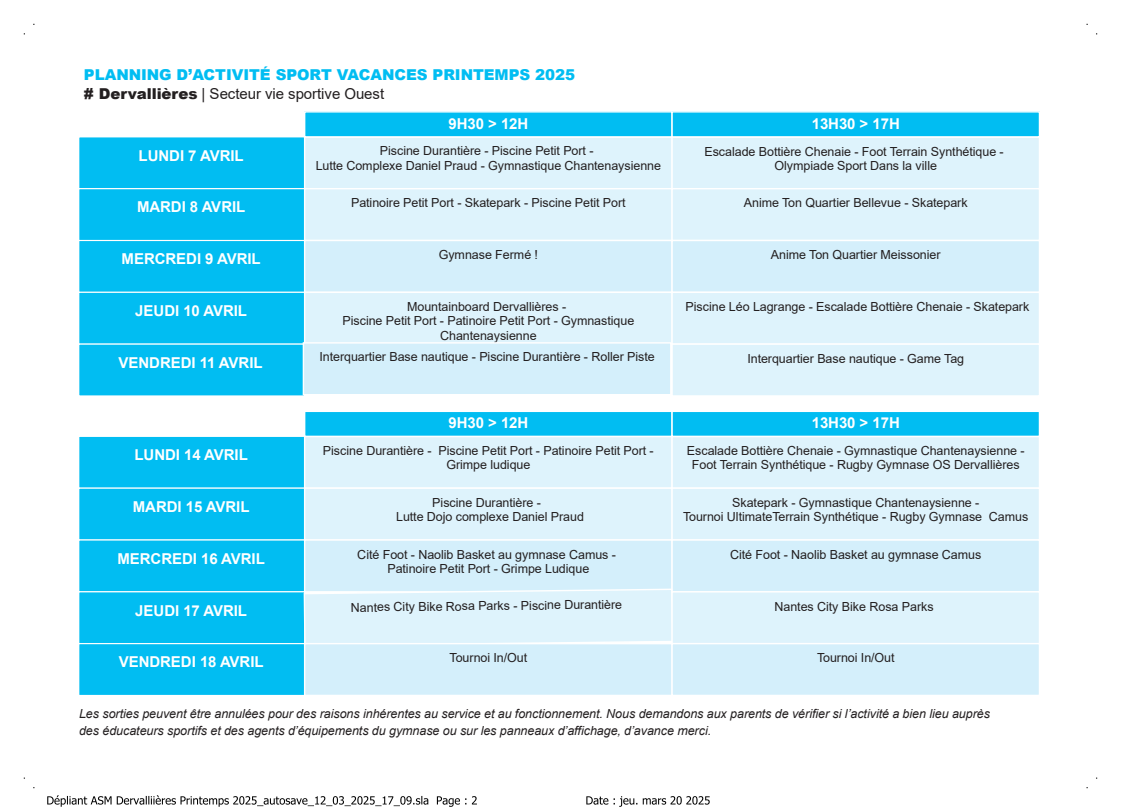
<style>
.page{position:relative;width:1121px;height:812px;background:#fff}
.page>*{position:absolute;margin:0;border:0;box-sizing:border-box;transform-origin:0 0}
.t1{font:700 15px "Arial";letter-spacing:-.005em;color:#fff}
.t2{font:900 15px/18.8px "Arial";letter-spacing:-.005em;color:#01bdf2}
.t3{font:12.5px/14.4px "Arial";letter-spacing:-.005em;color:#231f20;text-align:center}
.t4{font:italic 12.5px/17.2px "Arial";letter-spacing:-.005em;color:#231f20}
.s1{color:#231f20}
.s2{font-weight:400;color:#231f20}
</style>
<div class="page">
<div style="left:79px;top:137px;width:225px;height:52px;background:#01bdf2"></div>
<div style="left:78px;top:136px;width:227px;height:53px;border:1px solid #fff"></div>
<div style="left:79px;top:189px;width:225px;height:51px;background:#01bdf2"></div>
<div style="left:78px;top:188px;width:227px;height:53px;border:1px solid #fff"></div>
<div style="left:79px;top:240px;width:225px;height:52px;background:#01bdf2"></div>
<div style="left:78px;top:240px;width:227px;height:53px;border:1px solid #fff"></div>
<div style="left:79px;top:292px;width:225px;height:52px;background:#01bdf2"></div>
<div style="left:78px;top:292px;width:227px;height:53px;border:1px solid #fff"></div>
<div style="left:79px;top:344px;width:225px;height:52px;background:#01bdf2"></div>
<div style="left:304px;top:137px;width:368px;height:52px;background:#def3fc"></div>
<div style="left:304px;top:136px;width:368px;height:53px;border:1px solid #fff"></div>
<div style="left:672px;top:137px;width:367px;height:52px;background:#def3fc"></div>
<div style="left:671px;top:136px;width:368px;height:53px;border:1px solid #fff"></div>
<div style="left:304px;top:189px;width:368px;height:51px;background:#def3fc"></div>
<div style="left:304px;top:188px;width:368px;height:53px;border:1px solid #fff"></div>
<div style="left:672px;top:189px;width:367px;height:51px;background:#def3fc"></div>
<div style="left:671px;top:188px;width:368px;height:53px;border:1px solid #fff"></div>
<div style="left:304px;top:240px;width:368px;height:52px;background:#d4effb"></div>
<div style="left:304px;top:240px;width:368px;height:53px;border:1px solid #fff"></div>
<div style="left:672px;top:240px;width:367px;height:52px;background:#d4effb"></div>
<div style="left:671px;top:240px;width:368px;height:53px;border:1px solid #fff"></div>
<div style="left:304px;top:292px;width:368px;height:52px;background:#def3fc"></div>
<div style="left:304px;top:292px;width:368px;height:53px;border:1px solid #fff"></div>
<div style="left:672px;top:292px;width:367px;height:52px;background:#def3fc"></div>
<div style="left:671px;top:292px;width:368px;height:53px;border:1px solid #fff"></div>
<div style="left:303px;top:343px;width:367px;height:52px;background:#d4effb"></div>
<div style="left:302px;top:342px;width:369px;height:53px;border:1px solid #fff"></div>
<div style="left:672px;top:344px;width:367px;height:52px;background:#def3fc"></div>
<div style="left:671px;top:343px;width:368px;height:54px;border:1px solid #fff"></div>
<div style="left:304px;top:112px;width:368px;height:25px;background:#01bdf2"></div>
<div style="left:304px;top:111px;width:368px;height:27px;border:1px solid #fff"></div>
<div style="left:672px;top:112px;width:367px;height:25px;background:#01bdf2"></div>
<div style="left:671px;top:111px;width:368px;height:27px;border:1px solid #fff"></div>
<div style="left:79px;top:436px;width:225px;height:52px;background:#01bdf2"></div>
<div style="left:78px;top:436px;width:227px;height:53px;border:1px solid #fff"></div>
<div style="left:79px;top:488px;width:225px;height:52px;background:#01bdf2"></div>
<div style="left:79px;top:540px;width:225px;height:52px;background:#01bdf2"></div>
<div style="left:78px;top:539px;width:227px;height:53px;border:1px solid #fff"></div>
<div style="left:79px;top:592px;width:225px;height:52px;background:#01bdf2"></div>
<div style="left:78px;top:591px;width:227px;height:53px;border:1px solid #fff"></div>
<div style="left:79px;top:644px;width:225px;height:51px;background:#01bdf2"></div>
<div style="left:78px;top:643px;width:227px;height:53px;border:1px solid #fff"></div>
<div style="left:304px;top:436px;width:368px;height:52px;background:#def3fc"></div>
<div style="left:304px;top:436px;width:368px;height:53px;border:1px solid #fff"></div>
<div style="left:672px;top:436px;width:367px;height:52px;background:#def3fc"></div>
<div style="left:671px;top:436px;width:368px;height:53px;border:1px solid #fff"></div>
<div style="left:304px;top:488px;width:368px;height:52px;background:#def3fc"></div>
<div style="left:304px;top:487px;width:368px;height:54px;border:1px solid #fff"></div>
<div style="left:672px;top:488px;width:367px;height:52px;background:#def3fc"></div>
<div style="left:671px;top:487px;width:368px;height:54px;border:1px solid #fff"></div>
<div style="left:304px;top:540px;width:368px;height:52px;background:#d4effb"></div>
<div style="left:304px;top:539px;width:368px;height:53px;border:1px solid #fff"></div>
<div style="left:672px;top:540px;width:367px;height:52px;background:#d4effb"></div>
<div style="left:671px;top:539px;width:368px;height:53px;border:1px solid #fff"></div>
<svg style="left:303px;top:588px;width:370px;height:59px;background:#def3fc"></svg>
<div style="left:672px;top:592px;width:367px;height:52px;background:#def3fc"></div>
<div style="left:671px;top:591px;width:368px;height:53px;border:1px solid #fff"></div>
<div style="left:304px;top:644px;width:368px;height:51px;background:#d4effb"></div>
<div style="left:304px;top:643px;width:368px;height:53px;border:1px solid #fff"></div>
<div style="left:672px;top:644px;width:367px;height:51px;background:#d4effb"></div>
<div style="left:671px;top:643px;width:368px;height:53px;border:1px solid #fff"></div>
<div style="left:304px;top:411px;width:368px;height:25px;background:#01bdf2"></div>
<div style="left:304px;top:411px;width:368px;height:26px;border:1px solid #fff"></div>
<div style="left:672px;top:411px;width:367px;height:25px;background:#01bdf2"></div>
<div style="left:671px;top:411px;width:368px;height:26px;border:1px solid #fff"></div>
<svg style="left:47px;top:795px;width:430px;height:12px"></svg>
<svg style="left:586px;top:796px;width:123px;height:11px"></svg>
<p class="t2" style="left:84px;top:64px;width:492px">PLANNING D’ACTIVITÉ SPORT VACANCES PRINTEMPS 2025 <span class="s1"># Dervallières</span> <span class="s2">| Secteur vie sportive Ouest</span></p>
<p class="t1" style="left:139px;top:147px;width:107px">LUNDI 7 AVRIL</p>
<p class="t1" style="left:137px;top:199px;width:110px">MARDI 8 AVRIL</p>
<p class="t1" style="left:122px;top:251px;width:141px">MERCREDI 9 AVRIL</p>
<p class="t1" style="left:135px;top:302px;width:113px">JEUDI 10 AVRIL</p>
<p class="t1" style="left:118px;top:354px;width:146px">VENDREDI 11 AVRIL</p>
<p class="t1" style="left:134px;top:446px;width:115px">LUNDI 14 AVRIL</p>
<p class="t1" style="left:133px;top:498px;width:118px">MARDI 15 AVRIL</p>
<p class="t1" style="left:117px;top:550px;width:149px">MERCREDI 16 AVRIL</p>
<p class="t1" style="left:135px;top:602px;width:113px">JEUDI 17 AVRIL</p>
<p class="t1" style="left:119px;top:654px;width:146px">VENDREDI 18 AVRIL</p>
<p class="t1" style="left:448px;top:115px;width:81px">9H30 &gt; 12H</p>
<p class="t1" style="left:811px;top:115px;width:90px">13H30 &gt; 17H</p>
<p class="t3" style="left:315px;top:144px;width:347px">Piscine Durantière - Piscine Petit Port -<br>Lutte Complexe Daniel Praud - Gymnastique Chantenaysienne</p>
<p class="t3" style="left:704px;top:144px;width:301px">Escalade Bottière Chenaie - Foot Terrain Synthétique -<br>Olympiade Sport Dans la ville</p>
<p class="t3" style="left:351px;top:196px;width:276px">Patinoire Petit Port - Skatepark - Piscine Petit Port</p>
<p class="t3" style="left:743px;top:196px;width:225px">Anime Ton Quartier Bellevue - Skatepark</p>
<p class="t3" style="left:438px;top:248px;width:101px">Gymnase Fermé !</p>
<p class="t3" style="left:770px;top:248px;width:171px">Anime Ton Quartier Meissonier</p>
<p class="t3" style="left:342px;top:299px;width:293px">Mountainboard Dervallières -<br>Piscine Petit Port - Patinoire Petit Port - Gymnastique<br>Chantenaysienne</p>
<p class="t3" style="left:685px;top:299px;width:345px">Piscine Léo Lagrange - Escalade Bottière Chenaie - Skatepark</p>
<p class="t3" style="left:319px;top:350px;width:337px">Interquartier Base nautique - Piscine Durantière - Roller Piste</p>
<p class="t3" style="left:747px;top:351px;width:218px">Interquartier Base nautique - Game Tag</p>
<p class="t1" style="left:448px;top:414px;width:81px">9H30 &gt; 12H</p>
<p class="t1" style="left:811px;top:414px;width:90px">13H30 &gt; 17H</p>
<p class="t3" style="left:323px;top:443px;width:332px">Piscine Durantière - Piscine Petit Port - Patinoire Petit Port -<br>Grimpe ludique</p>
<p class="t3" style="left:686px;top:443px;width:339px">Escalade Bottière Chenaie - Gymnastique Chantenaysienne -<br>Foot Terrain Synthétique - Rugby Gymnase OS Dervallières</p>
<p class="t3" style="left:396px;top:495px;width:189px">Piscine Durantière -<br>Lutte Dojo complexe Daniel Praud</p>
<p class="t3" style="left:682px;top:495px;width:347px">Skatepark - Gymnastique Chantenaysienne -<br>Tournoi UltimateTerrain Synthétique - Rugby Gymnase Camus</p>
<p class="t3" style="left:357px;top:547px;width:260px">Cité Foot - Naolib Basket au gymnase Camus -<br>Patinoire Petit Port - Grimpe Ludique</p>
<p class="t3" style="left:730px;top:547px;width:252px">Cité Foot - Naolib Basket au gymnase Camus</p>
<p class="t3" style="left:351px;top:601px;width:273px;rotate:-1deg">Nantes City Bike Rosa Parks - Piscine Durantière</p>
<p class="t3" style="left:774px;top:599px;width:161px">Nantes City Bike Rosa Parks</p>
<p class="t3" style="left:449px;top:651px;width:79px">Tournoi In/Out</p>
<p class="t3" style="left:816px;top:651px;width:79px">Tournoi In/Out</p>
<p class="t4" style="left:79px;top:704px;width:912px">Les sorties peuvent être annulées pour des raisons inhérentes au service et au fonctionnement. Nous demandons aux parents de vérifier si l’activité a bien lieu auprès des éducateurs sportifs et des agents d’équipements du gymnase ou sur les panneaux d’affichage, d’avance merci.</p>
</div>
